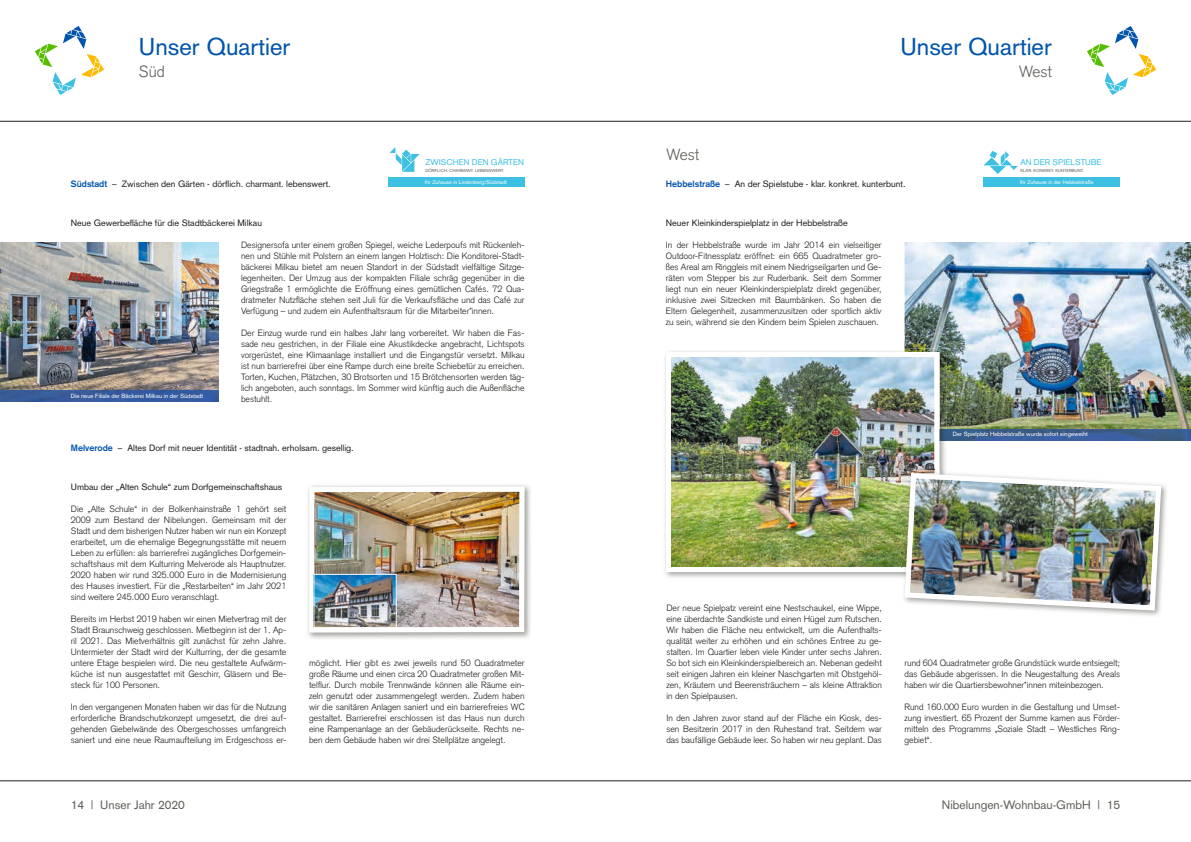
<style>
.page{position:relative;width:1191px;height:842px;background:#fff}
.page>*{position:absolute;margin:0;border:0;box-sizing:border-box;transform-origin:0 0}
.t1{font:24px "Akzidenz Grotesk";color:#0054ac}
.t2{font:300 16px "Akzidenz Grotesk";color:#62605b}
.t3{font:12px "Akzidenz Grotesk";color:#62605b}
.t4{font:300 9px/11px "Akzidenz Grotesk";color:#21201c;text-align:justify}
.t5{font:9px "Akzidenz Grotesk";color:#21201c}
.t6{font:8.3px "Akzidenz Grotesk";color:#3ec0e3}
.t7{font:6px "Akzidenz Grotesk";color:#fff}
.t8{font:5.3px "Akzidenz Grotesk";color:#fff}
.t9{font:4.3px "Akzidenz Grotesk";color:#62605b}
.s1{font-weight:700;color:#0054ac}
</style>
<div class="page">
<svg style="left:35px;top:26px;width:69px;height:69px"></svg>
<svg style="left:1087px;top:26px;width:69px;height:69px"></svg>
<img style="left:0;top:121px;width:1191px;height:660px">
<div style="left:388px;top:178px;width:136px;height:9px;background:#3ec0e3"></div>
<svg style="left:389px;top:147px;width:31px;height:25px"></svg>
<p class="t1" style="left:139px;top:32px;width:153px">Unser Quartier</p>
<p class="t1" style="left:900px;top:32px;width:153px">Unser Quartier</p>
<p class="t2" style="left:139px;top:62px;width:27px">Süd</p>
<p class="t2" style="left:1019px;top:62px;width:34px">West</p>
<p class="t6" style="left:425px;top:158px;width:100px">ZWISCHEN DEN GÄRTEN</p>
<p class="t9" style="left:425px;top:168px;width:80px">DÖRFLICH. CHARMANT. LEBENSWERT.</p>
<p class="t2" style="left:666px;top:145px;width:34px">West</p>
<p class="t6" style="left:1020px;top:158px;width:83px">AN DER SPIELSTUBE</p>
<p class="t9" style="left:1020px;top:168px;width:65px">KLAR. KONKRET. KUNTERBUNT.</p>
<p class="t5" style="left:71px;top:179px;width:261px"><span class="s1">Südstadt</span> – Zwischen den Gärten - dörflich. charmant. lebenswert.</p>
<p class="t8" style="left:425px;top:179px;width:84px">Ihr Zuhause in Lindenberg/Südstadt</p>
<p class="t5" style="left:666px;top:179px;width:241px"><span class="s1">Hebbelstraße</span> – An der Spielstube - klar. konkret. kunterbunt.</p>
<p class="t8" style="left:1020px;top:179px;width:75px">Ihr Zuhause in der Hebbelstraße</p>
<p class="t5" style="left:71px;top:217px;width:193px">Neue Gewerbefläche für die Stadtbäckerei Milkau</p>
<p class="t4" style="left:241px;top:239px;width:285px">Designersofa unter einem großen Spiegel, weiche Lederpoufs mit Rückenleh&shy;nen und Stühle mit Polstern an einem langen Holztisch: Die Konditorei-Stadt&shy;bäckerei Milkau bietet am neuen Standort in der Südstadt vielfältige Sitzge&shy;legenheiten. Der Umzug aus der kompakten Filiale schräg gegenüber in die Griegstraße 1 ermöglichte die Eröffnung eines gemütlichen Cafés. 72 Qua&shy;dratmeter Nutzfläche stehen seit Juli für die Verkaufsfläche und das Café zur Verfügung – und zudem ein Aufenthaltsraum für die Mitarbeiter*innen.</p>
<p class="t4" style="left:241px;top:327px;width:285px">Der Einzug wurde rund ein halbes Jahr lang vorbereitet. Wir haben die Fas&shy;sade neu gestrichen, in der Filiale eine Akustikdecke angebracht, Lichtspots vorgerüstet, eine Klimaanlage installiert und die Eingangstür versetzt. Milkau ist nun barrierefrei über eine Rampe durch eine breite Schiebetür zu erreichen.<br>Torten, Kuchen, Plätzchen, 30 Brotsorten und 15 Brötchensorten werden täg&shy;lich angeboten, auch sonntags. Im Sommer wird künftig auch die Außenfläche bestuhlt.</p>
<p class="t7" style="left:71px;top:392px;width:134px">Die neue Filiale der Bäckerei Milkau in der Südstadt</p>
<p class="t5" style="left:666px;top:217px;width:183px">Neuer Kleinkinderspielplatz in der Hebbelstraße</p>
<p class="t4" style="left:666px;top:239px;width:217px">In der Hebbelstraße wurde im Jahr 2014 ein vielseitiger Outdoor-Fitnessplatz eröffnet: ein 665 Quadratmeter gro&shy;ßes Areal am Ringgleis mit einem Niedrigseilgarten und Ge&shy;räten vom Stepper bis zur Ruderbank. Seit dem Sommer liegt nun ein neuer Kleinkinderspielplatz direkt gegenüber, inklusive zwei Sitzecken mit Baumbänken. So haben die Eltern Gelegenheit, zusammenzusitzen oder sportlich aktiv zu sein, während sie den Kindern beim Spielen zuschauen.</p>
<p class="t7" style="left:952px;top:430px;width:136px">Der Spielplatz Hebbelstraße wurde sofort eingeweiht</p>
<p class="t5" style="left:71px;top:443px;width:284px"><span class="s1">Melverode</span> – Altes Dorf mit neuer Identität - stadtnah. erholsam. gesellig.</p>
<p class="t5" style="left:71px;top:481px;width:213px">Umbau der „Alten Schule“ zum Dorfgemeinschaftshaus</p>
<p class="t4" style="left:71px;top:503px;width:217px">Die „Alte Schule“ in der Bolkenhainstraße 1 gehört seit 2009 zum Bestand der Nibelungen. Gemeinsam mit der Stadt und dem bisherigen Nutzer haben wir nun ein Konzept erarbeitet, um die ehemalige Begegnungsstätte mit neuem Leben zu erfüllen: als barrierefrei zugängliches Dorfgemein&shy;schaftshaus mit dem Kulturring Melverode als Hauptnutzer.<br>2020 haben wir rund 325.000 Euro in die Modernisierung des Hauses investiert. Für die „Restarbeiten“ im Jahr 2021 sind weitere 245.000 Euro veranschlagt.</p>
<p class="t4" style="left:71px;top:613px;width:217px">Bereits im Herbst 2019 haben wir einen Mietvertrag mit der Stadt Braunschweig geschlossen. Mietbeginn ist der 1. Ap&shy;ril 2021. Das Mietverhältnis gilt zunächst für zehn Jahre.<br>Untermieter der Stadt wird der Kulturring, der die gesamte untere Etage bespielen wird. Die neu gestaltete Aufwärm&shy;küche ist nun ausgestattet mit Geschirr, Gläsern und Be&shy;steck für 100 Personen.</p>
<p class="t4" style="left:71px;top:701px;width:217px">In den vergangenen Monaten haben wir das für die Nutzung erforderliche Brandschutzkonzept umgesetzt, die drei auf&shy;gehenden Giebelwände des Obergeschosses umfangreich saniert und eine neue Raumaufteilung im Erdgeschoss er-</p>
<p class="t4" style="left:309px;top:657px;width:217px">möglicht. Hier gibt es zwei jeweils rund 50 Quadratmeter große Räume und einen circa 20 Quadratmeter großen Mit&shy;telflur. Durch mobile Trennwände können alle Räume ein&shy;zeln genutzt oder zusammengelegt werden. Zudem haben wir die sanitären Anlagen saniert und ein barrierefreies WC gestaltet. Barrierefrei erschlossen ist das Haus nun durch eine Rampenanlage an der Gebäuderückseite. Rechts ne&shy;ben dem Gebäude haben wir drei Stellplätze angelegt.</p>
<p class="t4" style="left:666px;top:602px;width:217px">Der neue Spielpatz vereint eine Nestschaukel, eine Wippe, eine überdachte Sandkiste und einen Hügel zum Rutschen.<br>Wir haben die Fläche neu entwickelt, um die Aufenthalts&shy;qualität weiter zu erhöhen und ein schönes Entree zu ge&shy;stalten. Im Quartier leben viele Kinder unter sechs Jahren.<br>So bot sich ein Kleinkinderspielbereich an. Nebenan gedeiht seit einigen Jahren ein kleiner Naschgarten mit Obstgehöl&shy;zen, Kräutern und Beerensträuchern – als kleine Attraktion in den Spielpausen.</p>
<p class="t4" style="left:666px;top:712px;width:217px">In den Jahren zuvor stand auf der Fläche ein Kiosk, des&shy;sen Besitzerin 2017 in den Ruhestand trat. Seitdem war das baufällige Gebäude leer. So haben wir neu geplant. Das</p>
<p class="t4" style="left:904px;top:657px;width:217px">rund 604 Quadratmeter große Grundstück wurde entsiegelt; das Gebäude abgerissen. In die Neugestaltung des Areals haben wir die Quartiersbewohner*innen miteinbezogen.</p>
<p class="t4" style="left:904px;top:701px;width:217px">Rund 160.000 Euro wurden in die Gestaltung und Umset&shy;zung investiert. 65 Prozent der Summe kamen aus Förder&shy;mitteln des Programms „Soziale Stadt – Westliches Ring&shy;gebiet“.</p>
<p class="t3" style="left:71px;top:797px;width:116px">14 | Unser Jahr 2020</p>
<p class="t3" style="left:942px;top:797px;width:180px">Nibelungen-Wohnbau-GmbH | 15</p>
</div>
